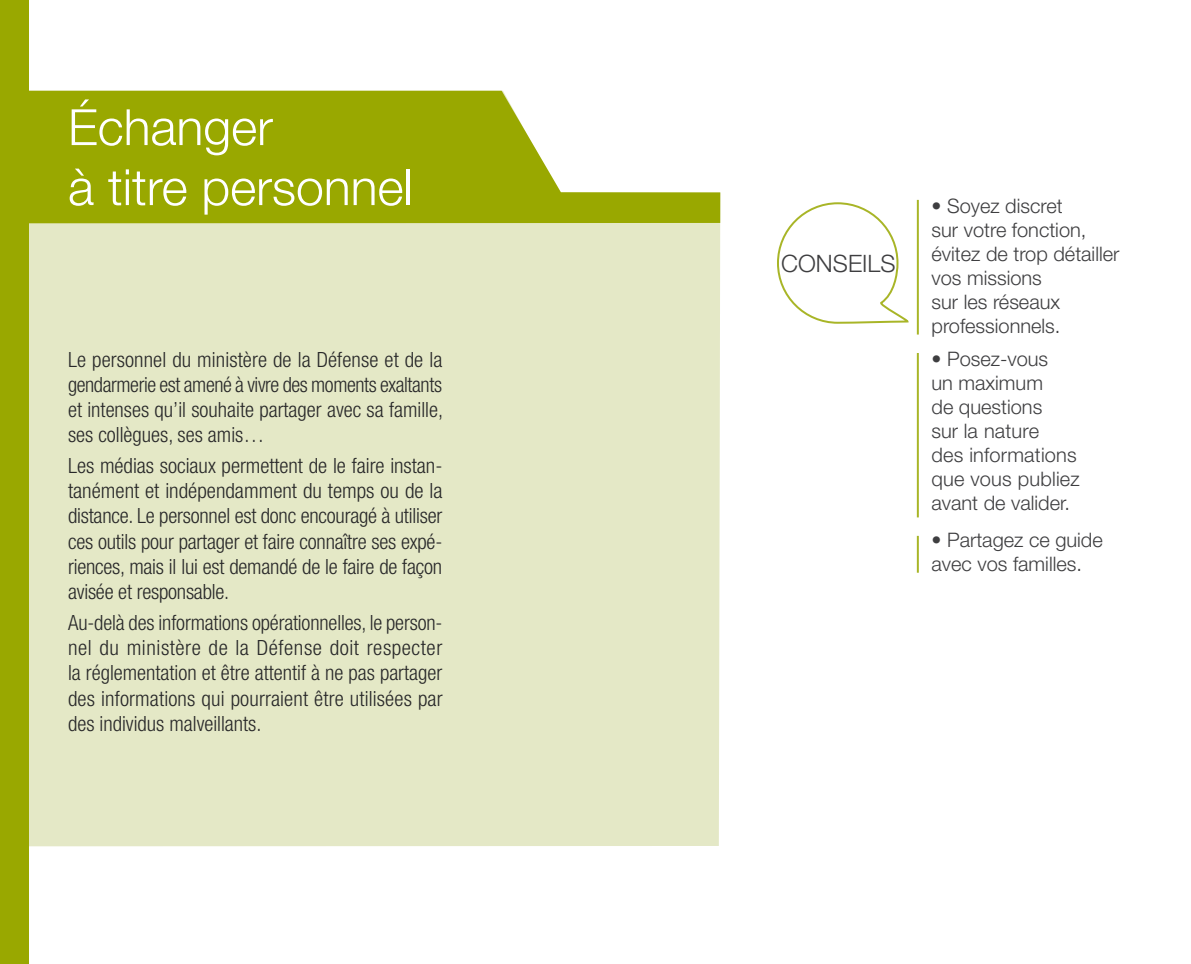
<style>
.page{position:relative;width:1191px;height:964px;background:#fff}
.page>*{position:absolute;margin:0;border:0;box-sizing:border-box;transform-origin:0 0}
.t1{font:300 50px/60px "Helvetica Neue LT Std";color:#fff}
.t2{font:300 24px "Helvetica Neue LT Std";color:#3e3e40}
.t3{font:300 condensed 21px/25.2px "Helvetica Neue LT Std";color:#282829;text-align:justify}
.t4{font:300 20px/24px "Helvetica Neue LT Std";color:#3e3e40}
</style>
<div class="page">
<div style="left:28px;top:223px;width:692px;height:623px;background:#e4e8c6"></div>
<div style="left:0;top:0;width:28px;height:964px;background:#99a800"></div>
<svg style="left:777px;top:202px;width:132px;height:122px"></svg>
<hr style="left:917px;top:200px;width:2px;height:134px;background:#99a800">
<hr style="left:917px;top:353px;width:2px;height:164px;background:#99a800">
<hr style="left:917px;top:536px;width:2px;height:37px;background:#99a800">
<svg style="left:28px;top:91px;width:692px;height:132px;fill:#99a800"></svg>
<h1 class="t1" style="left:68px;top:96px;width:346px">Échanger<br>à titre personnel</h1>
<p class="t3" style="left:68px;top:346px;width:376px">Le personnel du ministère de la Défense et de la gendarmerie est amené à vivre des moments exaltants et intenses qu’il souhaite partager avec sa famille, ses collègues, ses amis…</p>
<p class="t3" style="left:68px;top:453px;width:376px">Les médias sociaux permettent de le faire instan&shy;tanément et indépendamment du temps ou de la distance. Le personnel est donc encouragé à utiliser ces outils pour partager et faire connaître ses expé&shy;riences, mais il lui est demandé de le faire de façon avisée et responsable.</p>
<p class="t3" style="left:68px;top:610px;width:376px">Au-delà des informations opérationnelles, le person&shy;nel du ministère de la Défense doit respecter la réglementation et être attentif à ne pas partager des informations qui pourraient être utilisées par des individus malveillants.</p>
<p class="t2" style="left:781px;top:249px;width:112px">Conseils</p>
<p class="t4" style="left:931px;top:193px;width:189px">• Soyez discret<br>sur votre fonction, évitez de trop détailler vos missions<br>sur les réseaux professionnels.</p>
<p class="t4" style="left:931px;top:346px;width:150px">• Posez-vous<br>un maximum<br>de questions<br>sur la nature<br>des informations que vous publiez avant de valider.</p>
<p class="t4" style="left:931px;top:528px;width:173px">• Partagez ce guide avec vos familles.</p>
</div>
